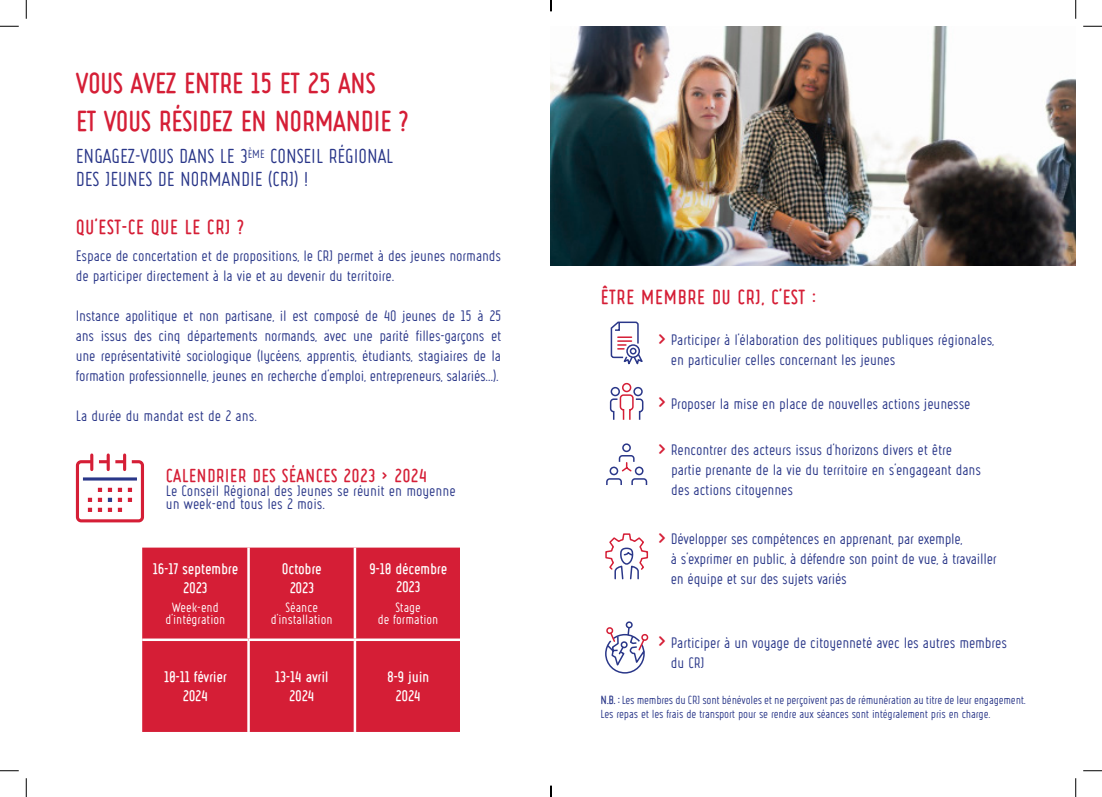
<style>
.page{position:relative;width:1102px;height:797px;background:#fff}
.page>*{position:absolute;margin:0;border:0;box-sizing:border-box;transform-origin:0 0}
.t1{font:700 21.25px "Ruler";color:#d51e36}
.t2{font:15px "Ruler";color:#2a3789}
.t3{font:700 15px "Ruler";letter-spacing:.05em;color:#d51e36}
.t4{font:700 13.75px "Ruler";letter-spacing:.05em;color:#d51e36}
.t5{font:11.25px/20px "Ruler";letter-spacing:-.01em;color:#2a3789}
.t6{font:700 11.25px "Ruler";color:#fff}
.t7{font:10px "Ruler";color:#fff}
.t8{font:8.75px/13.8px "Ruler";letter-spacing:-.02em;color:#2a3789}
.s1{font-size:21.25px;color:#d51e36}
.s2{font-weight:700}
</style>
<div class="page">
<img style="left:551px;top:26px;width:524px;height:239px">
<hr style="left:90px;top:455px;width:3px;height:14px;background:#d51e36">
<hr style="left:123px;top:455px;width:3px;height:14px;background:#d51e36">
<hr style="left:107px;top:455px;width:3px;height:14px;background:#d51e36">
<svg style="left:75px;top:458px;width:69px;height:65px"></svg>
<hr style="left:83px;top:477px;width:54px;height:3px;background:#2a3789">
<svg style="left:610px;top:321px;width:33px;height:44px"></svg>
<svg style="left:606px;top:443px;width:42px;height:42px"></svg>
<svg style="left:609px;top:386px;width:35px;height:34px"></svg>
<div style="left:622px;top:383px;width:9px;height:9px;border:2px solid #d51e36;border-radius:50%"></div>
<div style="left:619px;top:394px;width:14px;height:16px;border:2px solid #d51e36;border-radius:3px"></div>
<svg style="left:605px;top:533px;width:43px;height:47px"></svg>
<div style="left:625px;top:621px;width:7px;height:7px;border:2px solid #2a3789;border-radius:50%"></div>
<svg style="left:605px;top:625px;width:44px;height:49px"></svg>
<div style="left:142px;top:547px;width:318px;height:185px;background:#d51e36"></div>
<hr style="left:247px;top:547px;width:3px;height:91px;background:#fff">
<hr style="left:353px;top:547px;width:3px;height:91px;background:#fff">
<hr style="left:142px;top:638px;width:106px;height:3px;background:#fff">
<hr style="left:248px;top:638px;width:107px;height:3px;background:#fff">
<hr style="left:247px;top:641px;width:3px;height:91px;background:#fff">
<hr style="left:355px;top:638px;width:106px;height:3px;background:#fff">
<hr style="left:353px;top:641px;width:3px;height:91px;background:#fff">
<svg style="left:0;top:25px;width:19px;height:2px"></svg>
<svg style="left:1083px;top:25px;width:18px;height:2px"></svg>
<svg style="left:0;top:770px;width:19px;height:1px"></svg>
<svg style="left:1083px;top:770px;width:18px;height:1px"></svg>
<svg style="left:25px;top:0;width:2px;height:19px"></svg>
<svg style="left:25px;top:778px;width:2px;height:19px"></svg>
<svg style="left:1075px;top:0;width:1px;height:19px"></svg>
<svg style="left:1075px;top:778px;width:1px;height:19px"></svg>
<svg style="left:550px;top:785px;width:1px;height:12px"></svg>
<p class="t1" style="left:76px;top:73px;width:301px">VOUS AVEZ ENTRE 15 ET 25 ANS</p>
<p class="t1" style="left:76px;top:112px;width:333px">ET VOUS RÉSIDEZ EN NORMANDIE ?</p>
<p class="t2" style="left:76px;top:149px;width:319px">ENGAGEZ-VOUS DANS LE 3<sup>ÈME</sup> CONSEIL RÉGIONAL</p>
<p class="t2" style="left:76px;top:172px;width:234px">DES JEUNES DE NORMANDIE (CRJ) !</p>
<p class="t3" style="left:76px;top:220px;width:169px">QU’EST-CE QUE LE CRJ ?</p>
<p class="t5" style="left:76px;top:247px;width:427px">Espace de concertation et de propositions, le CRJ permet à des jeunes normands de participer directement à la vie et au devenir du territoire.</p>
<p class="t5" style="left:76px;top:307px;width:427px;text-align:justify">Instance apolitique et non partisane, il est composé de 4O jeunes de 15 à 25 ans issus des cinq départements normands, avec une parité filles-garçons et une représentativité sociologique (lycéens, apprentis, étudiants, stagiaires de la formation professionnelle, jeunes en recherche d’emploi, entrepreneurs, salariés…).</p>
<p class="t5" style="left:76px;top:407px;width:182px">La durée du mandat est de 2 ans.</p>
<p class="t4" style="left:166px;top:469px;width:262px">CALENDRIER DES SÉANCES 2O23 &gt; 2O24</p>
<p class="t5" style="left:166px;top:482px;width:291px">Le Conseil Régional des Jeunes se réunit en moyenne</p>
<p class="t5" style="left:166px;top:495px;width:161px">un week-end tous les 2 mois.</p>
<p class="t6" style="left:153px;top:563px;width:87px">16-17 septembre</p>
<p class="t6" style="left:183px;top:582px;width:26px">2O23</p>
<p class="t7" style="left:172px;top:602px;width:48px">Week-end</p>
<p class="t7" style="left:165px;top:614px;width:61px">d’intégration</p>
<p class="t6" style="left:164px;top:671px;width:64px">10-11 février</p>
<p class="t6" style="left:183px;top:690px;width:26px">2O24</p>
<p class="t6" style="left:282px;top:563px;width:41px">Octobre</p>
<p class="t6" style="left:290px;top:582px;width:26px">2O23</p>
<p class="t7" style="left:285px;top:602px;width:34px">Séance</p>
<p class="t7" style="left:271px;top:614px;width:63px">d’installation</p>
<p class="t6" style="left:275px;top:671px;width:55px">13-14 avril</p>
<p class="t6" style="left:289px;top:690px;width:26px">2O24</p>
<p class="t6" style="left:369px;top:563px;width:79px">9-10 décembre</p>
<p class="t6" style="left:396px;top:582px;width:26px">2O23</p>
<p class="t7" style="left:395px;top:603px;width:27px">Stage</p>
<p class="t7" style="left:378px;top:615px;width:62px">de formation</p>
<p class="t6" style="left:387px;top:671px;width:44px">8-9 juin</p>
<p class="t6" style="left:395px;top:690px;width:26px">2O24</p>
<p class="t3" style="left:600px;top:290px;width:216px">ÊTRE MEMBRE DU CRJ, C’EST :</p>
<p class="t5" style="left:671px;top:331px;width:324px;text-indent:-14px"><span class="s1">&gt;</span> Participer à l’élaboration des politiques publiques régionales, en particulier celles concernant les jeunes</p>
<p class="t5" style="left:657px;top:395px;width:315px"><span class="s1">&gt;</span> Proposer la mise en place de nouvelles actions jeunesse</p>
<p class="t5" style="left:657px;top:441px;width:296px"><span class="s1">&gt;</span> Rencontrer des acteurs issus d’horizons divers et être</p>
<p class="t5" style="left:671px;top:461px;width:311px">partie prenante de la vie du territoire en s’engageant dans des actions citoyennes</p>
<p class="t5" style="left:671px;top:530px;width:327px;text-indent:-14px"><span class="s1">&gt;</span> Développer ses compétences en apprenant, par exemple,<br>à s’exprimer en public, à défendre son point de vue, à travailler en équipe et sur des sujets variés</p>
<p class="t5" style="left:671px;top:633px;width:337px;text-indent:-14px"><span class="s1">&gt;</span> Participer à un voyage de citoyenneté avec les autres membres du CRJ</p>
<p class="t8" style="left:600px;top:694px;width:427px"><span class="s2">N.B. :</span> Les membres du CRJ sont bénévoles et ne perçoivent pas de rémunération au titre de leur engagement.<br>Les repas et les frais de transport pour se rendre aux séances sont intégralement pris en charge.</p>
</div>
